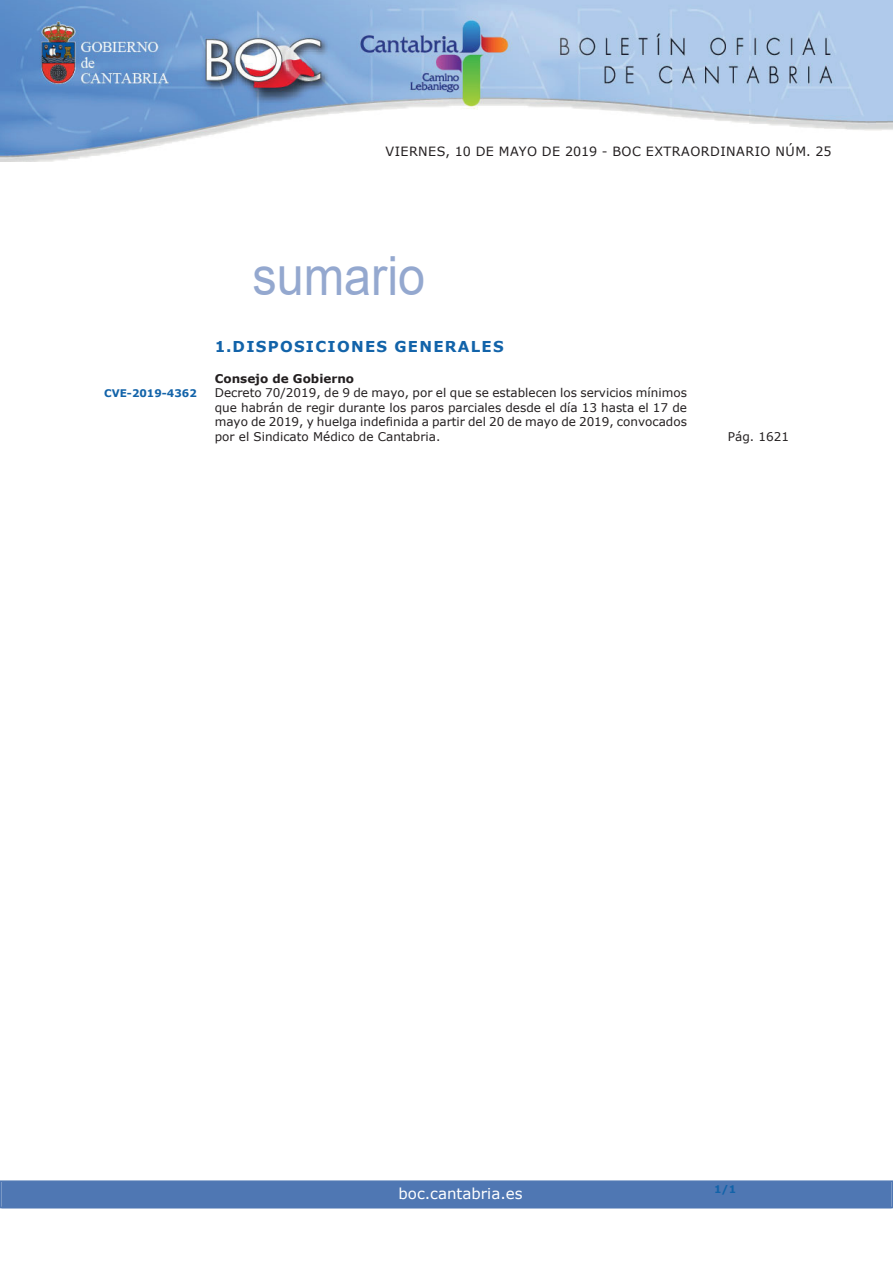
<style>
.page{position:relative;width:893px;height:1263px;background:#fff}
.page>*{position:absolute;margin:0;border:0;box-sizing:border-box;transform-origin:0 0}
.t1{font:54px "Arial";color:#94a8cf;scale:.9 1}
.t2{font:700 15px "Verdana";letter-spacing:.085em;color:#1263a9}
.t3{font:15px "Verdana";color:#fff}
.t4{font:12.75px "Verdana";letter-spacing:.035em;color:#231f20}
.t5{font:12px/14.4px "Verdana";color:#231f20;text-align:justify}
.t6{font:700 12px "Verdana";color:#231f20}
.t7{font:700 10.5px "Verdana";color:#1263a9}
</style>
<div class="page">
<img style="left:0;top:0;width:893px;height:161px">
<div style="left:2px;top:1181px;width:889px;height:27px;background:#4f77b3"></div>
<div style="left:0;top:1180px;width:893px;height:28px;border:2px solid #4f77b3"></div>
<p class="t4" style="left:385px;top:143px;width:448px">VIERNES, 10 DE MAYO DE 2019 - BOC EXTRAORDINARIO NÚM. 25</p>
<h1 class="t1" style="left:252px;top:246px;width:194px">sumario</h1>
<p class="t2" style="left:215px;top:337px;width:291px">1.DISPOSICIONES GENERALES</p>
<p class="t6" style="left:215px;top:371px;width:141px">Consejo de Gobierno</p>
<p class="t7" style="left:104px;top:387px;width:94px">CVE-2019-4362</p>
<p class="t5" style="left:215px;top:385px;width:474px">Decreto 70/2019, de 9 de mayo, por el que se establecen los servicios mínimos que habrán de regir durante los paros parciales desde el día 13 hasta el 17 de mayo de 2019, y huelga indefinida a partir del 20 de mayo de 2019, convocados por el Sindicato Médico de Cantabria.</p>
<p class="t5" style="left:728px;top:429px;width:63px">Pág. 1621</p>
<p class="t3" style="left:398px;top:1184px;width:126px">boc.cantabria.es</p>
<p class="t7" style="left:714px;top:1182px;width:24px">1/1</p>
</div>
